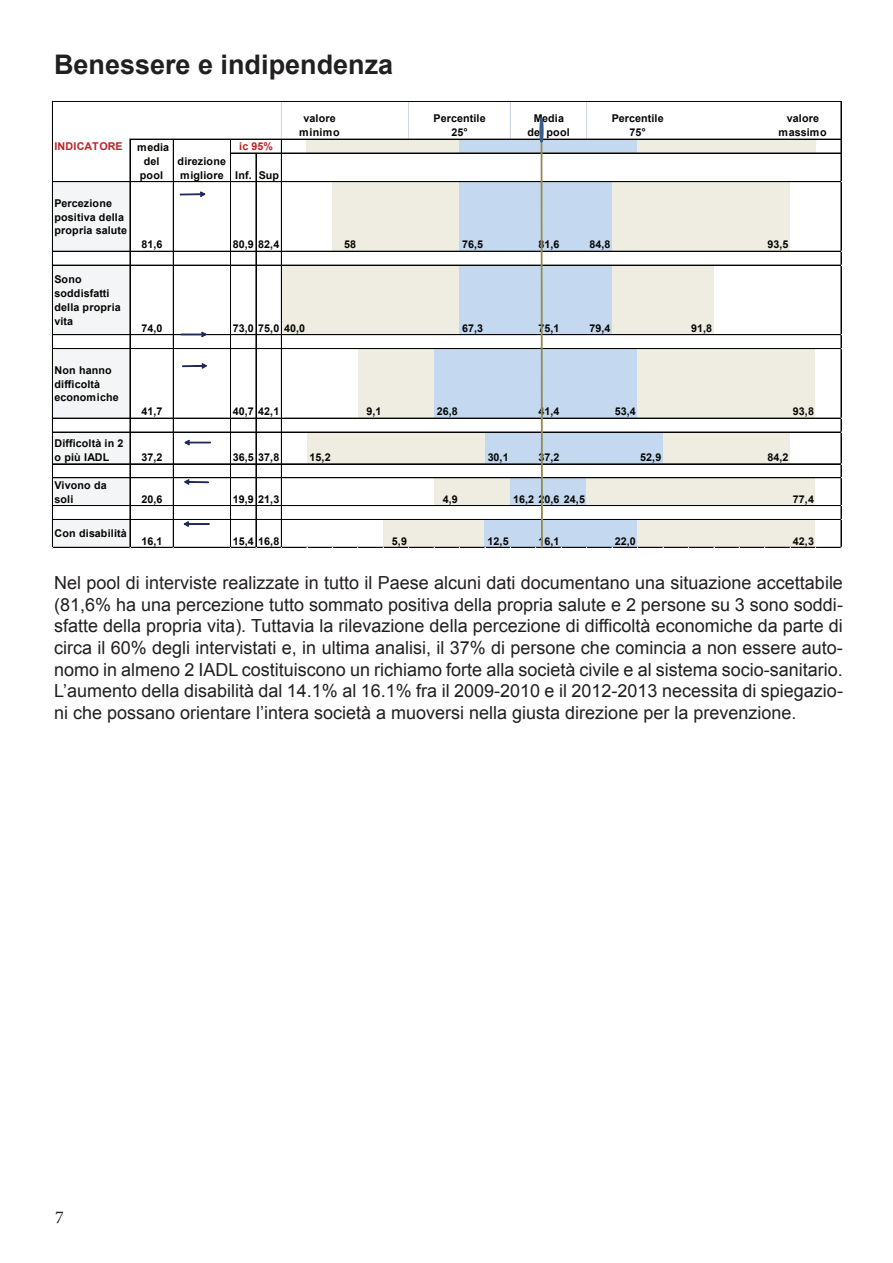
<style>
.page{position:relative;width:893px;height:1263px;background:#fff}
.page>*{position:absolute;margin:0;border:0;box-sizing:border-box;transform-origin:0 0}
.t1{font:700 27px "Arial";color:#231f20}
.t2{font:18px/21.6px "Arial";color:#231f20;text-align:justify}
.t3{font:18px "Minion Pro";color:#231f20}
.t4{font:700 10.8px/14px "Arial";letter-spacing:.02em;color:#040503}
.t5{font:700 10.8px/14px "Arial";color:#040503;text-align:center}
.t6{font:700 10.8px "Arial";letter-spacing:.02em;color:#c02025}
</style>
<div class="page">
<div style="left:307px;top:139px;width:153px;height:14px;background:#efede2"></div>
<div style="left:459px;top:139px;width:179px;height:14px;background:#c4d9f0"></div>
<div style="left:637px;top:139px;width:179px;height:14px;background:#efede2"></div>
<div style="left:53px;top:182px;width:77px;height:70px;background:#f4f5f6"></div>
<div style="left:332px;top:182px;width:128px;height:70px;background:#efede2"></div>
<div style="left:459px;top:182px;width:153px;height:70px;background:#c4d9f0"></div>
<div style="left:612px;top:182px;width:178px;height:70px;background:#efede2"></div>
<div style="left:53px;top:265px;width:77px;height:70px;background:#f4f5f6"></div>
<div style="left:281px;top:265px;width:179px;height:70px;background:#efede2"></div>
<div style="left:459px;top:265px;width:153px;height:70px;background:#c4d9f0"></div>
<div style="left:612px;top:265px;width:102px;height:70px;background:#efede2"></div>
<div style="left:53px;top:349px;width:77px;height:69px;background:#f4f5f6"></div>
<div style="left:358px;top:349px;width:76px;height:69px;background:#efede2"></div>
<div style="left:434px;top:349px;width:204px;height:69px;background:#c4d9f0"></div>
<div style="left:637px;top:349px;width:179px;height:69px;background:#efede2"></div>
<div style="left:815px;top:349px;width:26px;height:69px;background:#fff"></div>
<div style="left:53px;top:432px;width:77px;height:32px;background:#f4f5f6"></div>
<div style="left:307px;top:432px;width:178px;height:32px;background:#efede2"></div>
<div style="left:485px;top:432px;width:178px;height:32px;background:#c4d9f0"></div>
<div style="left:663px;top:432px;width:127px;height:32px;background:#efede2"></div>
<div style="left:53px;top:478px;width:77px;height:28px;background:#f4f5f6"></div>
<div style="left:434px;top:478px;width:77px;height:28px;background:#efede2"></div>
<div style="left:510px;top:478px;width:77px;height:28px;background:#c4d9f0"></div>
<div style="left:587px;top:478px;width:229px;height:28px;background:#efede2"></div>
<div style="left:815px;top:478px;width:26px;height:28px;background:#fff"></div>
<div style="left:53px;top:519px;width:77px;height:29px;background:#f4f5f6"></div>
<div style="left:383px;top:519px;width:102px;height:29px;background:#efede2"></div>
<div style="left:485px;top:519px;width:153px;height:29px;background:#c4d9f0"></div>
<div style="left:637px;top:519px;width:179px;height:29px;background:#efede2"></div>
<div style="left:815px;top:519px;width:26px;height:29px;background:#fff"></div>
<hr style="left:281px;top:102px;width:1px;height:37px;background:#d0d7e6">
<hr style="left:408px;top:102px;width:1px;height:37px;background:#d0d7e6">
<hr style="left:409px;top:102px;width:1px;height:37px;background:#d0d7e6">
<hr style="left:510px;top:102px;width:1px;height:37px;background:#d0d7e6">
<hr style="left:586px;top:102px;width:1px;height:37px;background:#d0d7e6">
<hr style="left:587px;top:102px;width:1px;height:37px;background:#d0d7e6">
<hr style="left:53px;top:181px;width:788px;height:1px;background:#040503">
<hr style="left:53px;top:182px;width:788px;height:1px;background:#040503">
<hr style="left:53px;top:251px;width:788px;height:1px;background:#040503">
<hr style="left:53px;top:265px;width:788px;height:1px;background:#040503">
<hr style="left:53px;top:334px;width:788px;height:1px;background:#040503">
<hr style="left:53px;top:335px;width:788px;height:1px;background:#040503">
<hr style="left:53px;top:348px;width:788px;height:1px;background:#040503">
<hr style="left:53px;top:349px;width:788px;height:1px;background:#040503">
<hr style="left:53px;top:418px;width:788px;height:1px;background:#040503">
<hr style="left:53px;top:432px;width:788px;height:1px;background:#040503">
<hr style="left:53px;top:464px;width:788px;height:1px;background:#040503">
<hr style="left:53px;top:477px;width:788px;height:1px;background:#040503">
<hr style="left:53px;top:478px;width:788px;height:1px;background:#040503">
<hr style="left:53px;top:505px;width:788px;height:1px;background:#040503">
<hr style="left:53px;top:519px;width:788px;height:1px;background:#040503">
<hr style="left:52px;top:101px;width:1px;height:447px;background:#040503">
<hr style="left:130px;top:139px;width:1px;height:409px;background:#040503">
<hr style="left:173px;top:139px;width:1px;height:409px;background:#040503">
<hr style="left:230px;top:139px;width:1px;height:409px;background:#040503">
<hr style="left:256px;top:153px;width:1px;height:395px;background:#040503">
<hr style="left:281px;top:139px;width:1px;height:409px;background:#040503">
<hr style="left:53px;top:547px;width:788px;height:1px;background:#040503">
<hr style="left:841px;top:102px;width:1px;height:446px;background:#040503">
<hr style="left:53px;top:101px;width:788px;height:1px;background:#040503">
<hr style="left:130px;top:139px;width:711px;height:1px;background:#040503">
<hr style="left:231px;top:153px;width:610px;height:1px;background:#040503">
<div style="left:541px;top:140px;width:1px;height:407px;border:1px solid #948a53"></div>
<svg style="left:180px;top:192px;width:25px;height:5px"></svg>
<svg style="left:183px;top:364px;width:24px;height:4px"></svg>
<svg style="left:185px;top:440px;width:25px;height:5px"></svg>
<svg style="left:185px;top:480px;width:23px;height:4px"></svg>
<svg style="left:184px;top:522px;width:25px;height:4px"></svg>
<svg style="left:181px;top:332px;width:25px;height:5px"></svg>
<svg style="left:540px;top:119px;width:3px;height:23px"></svg>
<h1 class="t1" style="left:54px;top:46px;width:341px">Benessere e indipendenza</h1>
<p class="t6" style="left:54px;top:139px;width:70px">INDICATORE</p>
<p class="t4" style="left:54px;top:196px;width:74px">Percezione positiva della propria salute</p>
<p class="t4" style="left:54px;top:273px;width:68px">Sono soddisfatti della propria vita</p>
<p class="t4" style="left:137px;top:141px;width:34px;text-align:center">media del pool</p>
<p class="t4" style="left:178px;top:154px;width:50px">direzione migliore</p>
<p class="t6" style="left:239px;top:139px;width:35px">ic 95%</p>
<p class="t4" style="left:235px;top:168px;width:45px">Inf. Sup</p>
<p class="t4" style="left:299px;top:112px;width:42px;text-align:center">valore minimo</p>
<p class="t5" style="left:434px;top:112px;width:54px">Percentile<br>25°</p>
<p class="t4" style="left:527px;top:112px;width:44px;text-align:center">Media del pool</p>
<p class="t5" style="left:612px;top:112px;width:54px">Percentile<br>75°</p>
<p class="t4" style="left:779px;top:112px;width:50px;text-align:center">valore massimo</p>
<p class="t4" style="left:141px;top:238px;width:23px">81,6</p>
<p class="t4" style="left:233px;top:238px;width:48px">80,9 82,4</p>
<p class="t4" style="left:344px;top:238px;width:13px">58</p>
<p class="t4" style="left:462px;top:238px;width:23px">76,5</p>
<p class="t4" style="left:538px;top:238px;width:23px">81,6</p>
<p class="t4" style="left:589px;top:238px;width:23px">84,8</p>
<p class="t4" style="left:767px;top:238px;width:23px">93,5</p>
<p class="t4" style="left:141px;top:321px;width:23px">74,0</p>
<p class="t4" style="left:233px;top:321px;width:74px">73,0 75,0 40,0</p>
<p class="t4" style="left:462px;top:321px;width:23px">67,3</p>
<p class="t4" style="left:538px;top:321px;width:23px">75,1</p>
<p class="t4" style="left:589px;top:321px;width:23px">79,4</p>
<p class="t4" style="left:691px;top:321px;width:23px">91,8</p>
<p class="t4" style="left:54px;top:363px;width:66px">Non hanno difficoltà economiche</p>
<p class="t4" style="left:54px;top:437px;width:71px">Difficoltà in 2 o più IADL</p>
<p class="t4" style="left:54px;top:478px;width:54px">Vivono da soli</p>
<p class="t4" style="left:54px;top:527px;width:74px">Con disabilità</p>
<p class="t4" style="left:141px;top:405px;width:23px">41,7</p>
<p class="t4" style="left:233px;top:405px;width:48px">40,7 42,1</p>
<p class="t4" style="left:366px;top:405px;width:17px">9,1</p>
<p class="t4" style="left:437px;top:405px;width:23px">26,8</p>
<p class="t4" style="left:538px;top:405px;width:23px">41,4</p>
<p class="t4" style="left:615px;top:405px;width:23px">53,4</p>
<p class="t4" style="left:793px;top:405px;width:23px">93,8</p>
<p class="t4" style="left:141px;top:451px;width:23px">37,2</p>
<p class="t4" style="left:233px;top:451px;width:48px">36,5 37,8</p>
<p class="t4" style="left:310px;top:451px;width:23px">15,2</p>
<p class="t4" style="left:488px;top:451px;width:23px">30,1</p>
<p class="t4" style="left:538px;top:451px;width:23px">37,2</p>
<p class="t4" style="left:640px;top:451px;width:23px">52,9</p>
<p class="t4" style="left:767px;top:451px;width:23px">84,2</p>
<p class="t4" style="left:141px;top:492px;width:23px">20,6</p>
<p class="t4" style="left:233px;top:492px;width:48px">19,9 21,3</p>
<p class="t4" style="left:443px;top:492px;width:17px">4,9</p>
<p class="t4" style="left:513px;top:492px;width:73px">16,2 20,6 24,5</p>
<p class="t4" style="left:793px;top:492px;width:23px">77,4</p>
<p class="t4" style="left:141px;top:534px;width:23px">16,1</p>
<p class="t4" style="left:233px;top:534px;width:48px">15,4 16,8</p>
<p class="t4" style="left:392px;top:534px;width:17px">5,9</p>
<p class="t4" style="left:488px;top:534px;width:23px">12,5</p>
<p class="t4" style="left:538px;top:534px;width:23px">16,1</p>
<p class="t4" style="left:615px;top:534px;width:23px">22,0</p>
<p class="t4" style="left:793px;top:534px;width:23px">42,3</p>
<p class="t2" style="left:54px;top:572px;width:790px">Nel pool di interviste realizzate in tutto il Paese alcuni dati documentano una situazione accettabile (81,6% ha una percezione tutto sommato positiva della propria salute e 2 persone su 3 sono soddi&shy;sfatte della propria vita). Tuttavia la rilevazione della percezione di difficoltà economiche da parte di circa il 60% degli intervistati e, in ultima analisi, il 37% di persone che comincia a non essere auto&shy;nomo in almeno 2 IADL costituiscono un richiamo forte alla società civile e al sistema socio-sanitario.<br>L’aumento della disabilità dal 14.1% al 16.1% fra il 2009-2010 e il 2012-2013 necessita di spiegazio&shy;ni che possano orientare l’intera società a muoversi nella giusta direzione per la prevenzione.</p>
<p class="t3" style="left:55px;top:1205px;width:10px">7</p>
</div>
